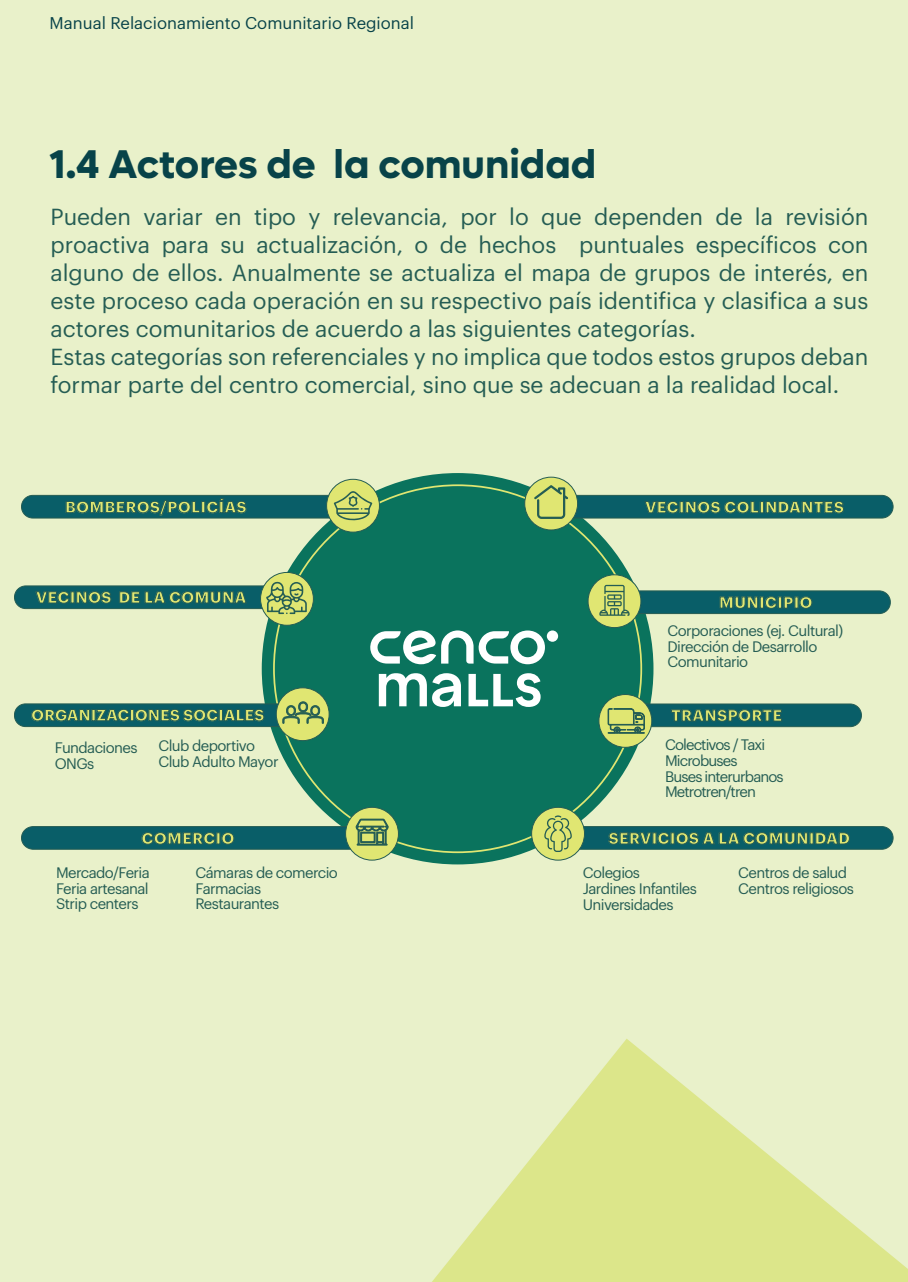
<style>
.page{position:relative;width:908px;height:1282px;background:#fff}
.page>*{position:absolute;margin:0;border:0;box-sizing:border-box;transform-origin:0 0}
.t1{font:700 40.25px "Lufga";color:#084349}
.t2{font:22.75px/28px "Graphik";color:#255d54}
.t3{font:16.62px "Graphik";color:#084349}
.t4{font:700 15.75px "Graphik";letter-spacing:.02em;color:#e0e672}
.t5{font:700 15.75px "Graphik";color:#e0e672}
.t6{font:14.88px/15.8px "Graphik";letter-spacing:-.04em;color:#255d54}
.t7{font:14.88px/15.8px "Graphik";letter-spacing:-.06em;color:#255d54}
</style>
<div class="page">
<div style="left:0;top:0;width:907px;height:1282px;background:#e9f1ca"></div>
<svg style="left:432px;top:1039px;width:475px;height:243px;fill:#dce68a"></svg>
<div style="left:261px;top:473px;width:392px;height:391px;background:#0a735d;border-radius:50%"></div>
<svg style="left:546px;top:630px;width:12px;height:12px"></svg>
<svg style="left:370px;top:630px;width:174px;height:34px"></svg>
<svg style="left:378px;top:673px;width:48px;height:33px"></svg>
<svg style="left:432px;top:673px;width:29px;height:34px"></svg>
<svg style="left:468px;top:673px;width:72px;height:34px"></svg>
<div style="left:21px;top:495px;width:342px;height:23px;background:#095e68;border-radius:11px"></div>
<div style="left:21px;top:495px;width:342px;height:23px;border:1px solid #255d54;border-radius:11px"></div>
<svg style="left:66px;top:500px;width:134px;height:16px"></svg>
<div style="left:201px;top:501px;width:4px;height:12px;border:1px solid #255d54"></div>
<svg style="left:206px;top:498px;width:41px;height:15px"></svg>
<div style="left:326px;top:479px;width:53px;height:53px;background:#e0e672;border-radius:50%"></div>
<div style="left:326px;top:479px;width:54px;height:54px;border:1px solid #255d54;border-radius:50%"></div>
<svg style="left:333px;top:491px;width:39px;height:29px"></svg>
<div style="left:551px;top:495px;width:341px;height:23px;background:#095e68;border-radius:11px"></div>
<div style="left:550px;top:495px;width:343px;height:23px;border:1px solid #255d54;border-radius:11px"></div>
<svg style="left:645px;top:501px;width:114px;height:13px"></svg>
<div style="left:759px;top:501px;width:4px;height:12px;border:1px solid #255d54"></div>
<svg style="left:766px;top:501px;width:78px;height:13px"></svg>
<div style="left:524px;top:477px;width:53px;height:53px;background:#e0e672;border-radius:50%"></div>
<div style="left:524px;top:477px;width:53px;height:53px;border:1px solid #255d54;border-radius:50%"></div>
<svg style="left:534px;top:485px;width:34px;height:34px"></svg>
<div style="left:14px;top:586px;width:272px;height:23px;background:#095e68;border-radius:11px"></div>
<div style="left:14px;top:585px;width:272px;height:24px;border:1px solid #255d54;border-radius:11px"></div>
<svg style="left:36px;top:591px;width:34px;height:13px"></svg>
<div style="left:70px;top:591px;width:5px;height:12px;border:1px solid #255d54"></div>
<svg style="left:76px;top:591px;width:36px;height:13px"></svg>
<svg style="left:119px;top:591px;width:128px;height:13px"></svg>
<div style="left:260px;top:572px;width:53px;height:53px;background:#e0e672;border-radius:50%"></div>
<div style="left:260px;top:572px;width:54px;height:54px;border:1px solid #255d54;border-radius:50%"></div>
<svg style="left:266px;top:582px;width:41px;height:32px"></svg>
<div style="left:626px;top:591px;width:263px;height:23px;background:#095e68;border-radius:11px"></div>
<div style="left:626px;top:590px;width:264px;height:24px;border:1px solid #255d54;border-radius:11px"></div>
<svg style="left:719px;top:596px;width:39px;height:13px"></svg>
<div style="left:759px;top:596px;width:4px;height:13px;border:1px solid #255d54"></div>
<svg style="left:765px;top:596px;width:12px;height:13px"></svg>
<div style="left:777px;top:596px;width:4px;height:13px;border:1px solid #255d54"></div>
<svg style="left:784px;top:596px;width:28px;height:13px"></svg>
<div style="left:587px;top:575px;width:53px;height:53px;background:#e0e672;border-radius:50%"></div>
<div style="left:587px;top:574px;width:54px;height:54px;border:1px solid #255d54;border-radius:50%"></div>
<svg style="left:599px;top:585px;width:30px;height:31px"></svg>
<div style="left:14px;top:704px;width:312px;height:22px;background:#095e68;border-radius:11px"></div>
<div style="left:14px;top:703px;width:313px;height:24px;border:1px solid #255d54;border-radius:11px"></div>
<svg style="left:31px;top:709px;width:59px;height:13px"></svg>
<div style="left:91px;top:709px;width:5px;height:12px;border:1px solid #255d54"></div>
<svg style="left:96px;top:709px;width:169px;height:13px"></svg>
<div style="left:276px;top:688px;width:53px;height:53px;background:#e0e672;border-radius:50%"></div>
<div style="left:276px;top:687px;width:53px;height:54px;border:1px solid #255d54;border-radius:50%"></div>
<svg style="left:282px;top:687px;width:42px;height:37px"></svg>
<div style="left:598px;top:694px;width:53px;height:53px;background:#e0e672;border-radius:50%"></div>
<div style="left:598px;top:694px;width:54px;height:54px;border:1px solid #255d54;border-radius:50%"></div>
<svg style="left:604px;top:703px;width:257px;height:31px"></svg>
<div style="left:345px;top:807px;width:53px;height:53px;background:#e0e672;border-radius:50%"></div>
<svg style="left:21px;top:801px;width:368px;height:49px"></svg>
<div style="left:531px;top:807px;width:53px;height:53px;background:#e0e672;border-radius:50%"></div>
<div style="left:531px;top:807px;width:53px;height:53px;border:1px solid #255d54;border-radius:50%"></div>
<svg style="left:544px;top:815px;width:349px;height:37px"></svg>
<p class="t3" style="left:50px;top:14px;width:366px">Manual Relacionamiento Comunitario Regional</p>
<h1 class="t1" style="left:50px;top:143px;width:548px">1.4 Actores de la comunidad</h1>
<p class="t2" style="left:50px;top:203px;width:819px">Pueden variar en tipo y relevancia, por lo que dependen de la revisión proactiva para su actualización, o de hechos puntuales específicos con alguno de ellos. Anualmente se actualiza el mapa de grupos de interés, en este proceso cada operación en su respectivo país identifica y clasifica a sus actores comunitarios de acuerdo a las siguientes categorías.<br>Estas categorías son referenciales y no implica que todos estos grupos deban formar parte del centro comercial, sino que se adecuan a la realidad local.</p>
<p class="t4" style="left:65px;top:498px;width:183px">BOMBEROS/POLICÍAS</p>
<p class="t4" style="left:644px;top:499px;width:200px">VECINOS COLINDANTES</p>
<p class="t4" style="left:36px;top:589px;width:212px">VECINOS DE LA COMUNA</p>
<p class="t4" style="left:718px;top:594px;width:95px">MUNICIPIO</p>
<p class="t6" style="left:667px;top:623px;width:177px">Corporaciones (ej. Cultural)<br>Dirección de Desarrollo<br>Comunitario</p>
<p class="t5" style="left:31px;top:706px;width:234px">ORGANIZACIONES SOCIALES</p>
<p class="t4" style="left:670px;top:707px;width:113px">TRANSPORTE</p>
<p class="t6" style="left:55px;top:740px;width:84px">Fundaciones<br>ONGs</p>
<p class="t6" style="left:158px;top:738px;width:122px">Club deportivo<br>Club Adulto Mayor</p>
<p class="t7" style="left:664px;top:737px;width:120px">Colectivos / Taxi<br>Microbuses<br>Buses interurbanos<br>Metrotren/tren</p>
<p class="t4" style="left:141px;top:830px;width:94px">COMERCIO</p>
<p class="t4" style="left:608px;top:830px;width:243px">SERVICIOS A LA COMUNIDAD</p>
<p class="t6" style="left:56px;top:865px;width:95px;text-align:justify">Mercado/Feria Feria artesanal Strip centers</p>
<p class="t6" style="left:582px;top:865px;width:116px">Colegios<br>Jardines Infantiles<br>Universidades</p>
<p class="t6" style="left:738px;top:865px;width:117px">Centros de salud<br>Centros religiosos</p>
<p class="t6" style="left:195px;top:865px;width:144px">Cámaras de comercio<br>Farmacias<br>Restaurantes</p>
</div>
